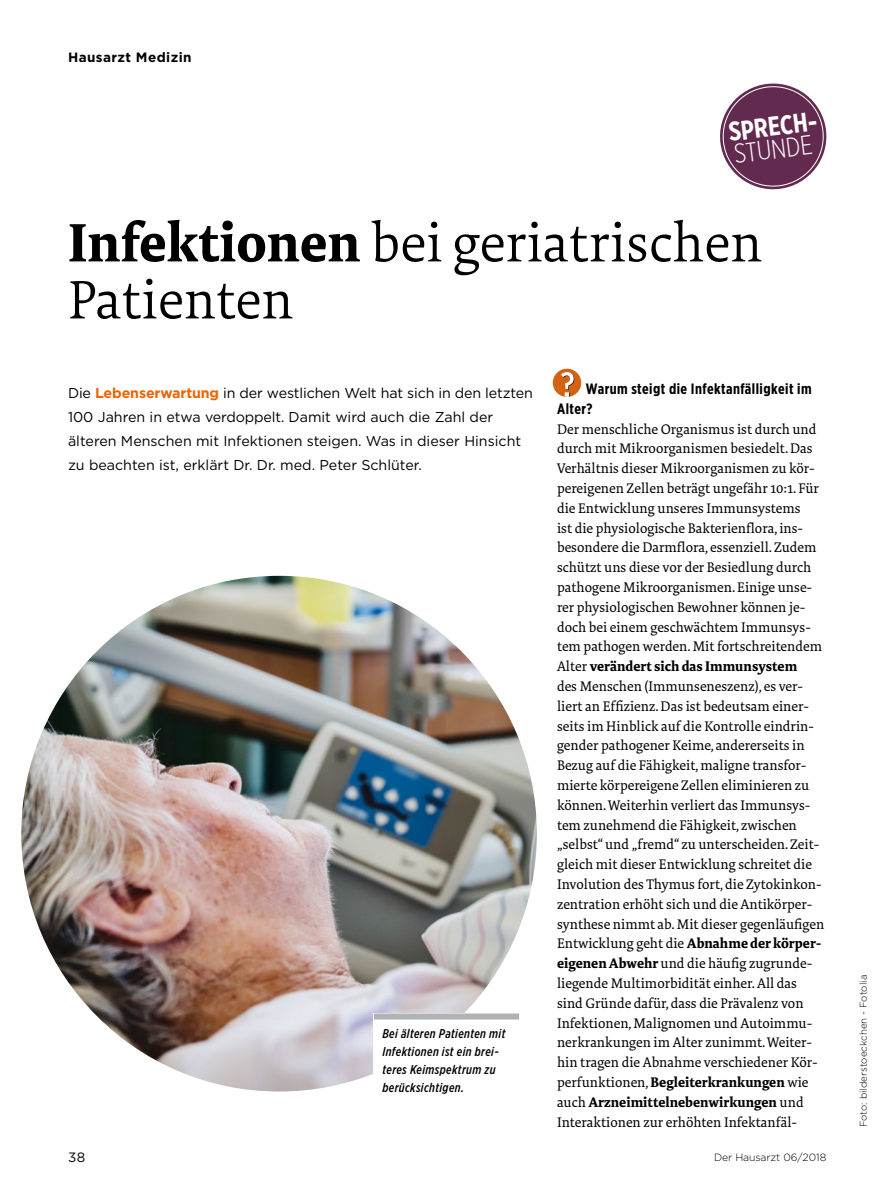
<style>
.page{position:relative;width:893px;height:1191px;background:#fff}
.page>*{position:absolute;margin:0;border:0;box-sizing:border-box;transform-origin:0 0}
.t1{font:300 55.5px/57px "Tundra Pro";color:#000}
.t2{font:700 27px "Gotham X Narrow";color:#fff}
.t3{font:300 27px "Gotham X Narrow";color:#fff}
.t4{font:700 15px/19.8px "Gotham X Narrow";letter-spacing:.03em;color:#000}
.t5{font:14.25px/19.8px "Tundra Pro";color:#000}
.t6{font:14.25px/24px "Gotham";color:#000}
.t7{font:700 13.5px "Gotham";letter-spacing:.03em;color:#000}
.t8{font:13.5px "Gotham";color:#000}
.t9{font:italic 500 12.75px/18px "Gotham X Narrow";letter-spacing:.03em;color:#000}
.t10{font:300 10.5px "Gotham";letter-spacing:-.01em;color:#000}
.t11{font:300 9.75px "Gotham";color:#000}
.s1{font-weight:700}
.s2{font-weight:700;color:#ec6502}
</style>
<div class="page">
<img style="left:21px;top:576px;width:516px;height:515px;border-radius:258px">
<div style="left:374px;top:1013px;width:145px;height:78px;background:#fff"></div>
<div style="left:374px;top:1013px;width:145px;height:6px;background:#b1b2b3"></div>
<div style="left:553px;top:369px;width:28px;height:28px;background:#d46213;border-radius:50%"></div>
<svg style="left:561px;top:372px;width:13px;height:25px"></svg>
<svg style="left:720px;top:83px;width:107px;height:107px"></svg>
<p class="t7" style="left:68px;top:48px;width:125px">Hausarzt Medizin</p>
<h2 class="t2" style="left:727px;top:115px;width:91px;rotate:-7deg">SPRECH-</h2>
<h2 class="t3" style="left:732px;top:138px;width:80px;rotate:-7deg">STUNDE</h2>
<h1 class="t1" style="left:68px;top:215px;width:696px"><span class="s1">Infektionen</span> bei geriatrischen<br>Patienten</h1>
<p class="t6" style="left:68px;top:381px;width:466px">Die <span class="s2">Lebenserwartung</span> in der westlichen Welt hat sich in den letzten 100 Jahren in etwa verdoppelt. Damit wird auch die Zahl der älteren Menschen mit Infektionen steigen. Was in dieser Hinsicht zu beachten ist, erklärt Dr. Dr. med. Peter Schlüter.</p>
<p class="t8" style="left:68px;top:1148px;width:19px">38</p>
<p class="t9" style="left:382px;top:1024px;width:125px">Bei älteren Patienten mit<br>Infektionen ist ein brei&shy;teres Keimspektrum zu berücksichtigen.</p>
<p class="t4" style="left:557px;top:378px;width:256px;text-indent:29px">Warum steigt die Infektanfälligkeit im<br>Alter?</p>
<p class="t5" style="left:557px;top:419px;width:269px">Der menschliche Organismus ist durch und durch mit Mikroorganismen besiedelt. Das Verhältnis dieser Mikroorganismen zu kör&shy;pereigenen Zellen beträgt ungefähr 10:1. Für die Entwicklung unseres Immunsystems<br>ist die physiologische Bakterienflora, ins&shy;besondere die Darmflora, essenziell. Zudem schützt uns diese vor der Besiedlung durch pathogene Mikroorganismen. Einige unse&shy;rer physiologischen Bewohner können je&shy;doch bei einem geschwächtem Immunsys&shy;tem pathogen werden. Mit fortschreitendem Alter <span class="s1">verändert sich das Immunsystem<br></span>des Menschen (Immunseneszenz), es ver&shy;liert an Effizienz. Das ist bedeutsam einer&shy;seits im Hinblick auf die Kontrolle eindrin&shy;gender pathogener Keime, andererseits in Bezug auf die Fähigkeit, maligne transfor&shy;mierte körpereigene Zellen eliminieren zu können. Weiterhin verliert das Immunsys&shy;tem zunehmend die Fähigkeit, zwischen „selbst“ und „fremd“ zu unterscheiden. Zeit&shy;gleich mit dieser Entwicklung schreitet die Involution des Thymus fort, die Zytokinkon&shy;zentration erhöht sich und die Antikörper&shy;synthese nimmt ab. Mit dieser gegenläufigen Entwicklung geht die <span class="s1">Abnahme der körper&shy;eigenen Abwehr</span> und die häufig zugrunde&shy;liegende Multimorbidität einher. All das sind Gründe dafür, dass die Prävalenz von Infektionen, Malignomen und Autoimmu&shy;nerkrankungen im Alter zunimmt. Weiter&shy;hin tragen die Abnahme verschiedener Kör&shy;perfunktionen, <span class="s1">Begleiterkrankungen</span> wie auch <span class="s1">Arzneimittelnebenwirkungen</span> und Interaktionen zur erhöhten Infektanfäl-</p>
<p class="t10" style="left:714px;top:1150px;width:114px">Der Hausarzt 06/2018</p>
<p class="t11" style="left:857px;top:1127px;width:154px;rotate:-90deg">Foto: bilderstoeckchen - Fotolia</p>
</div>
